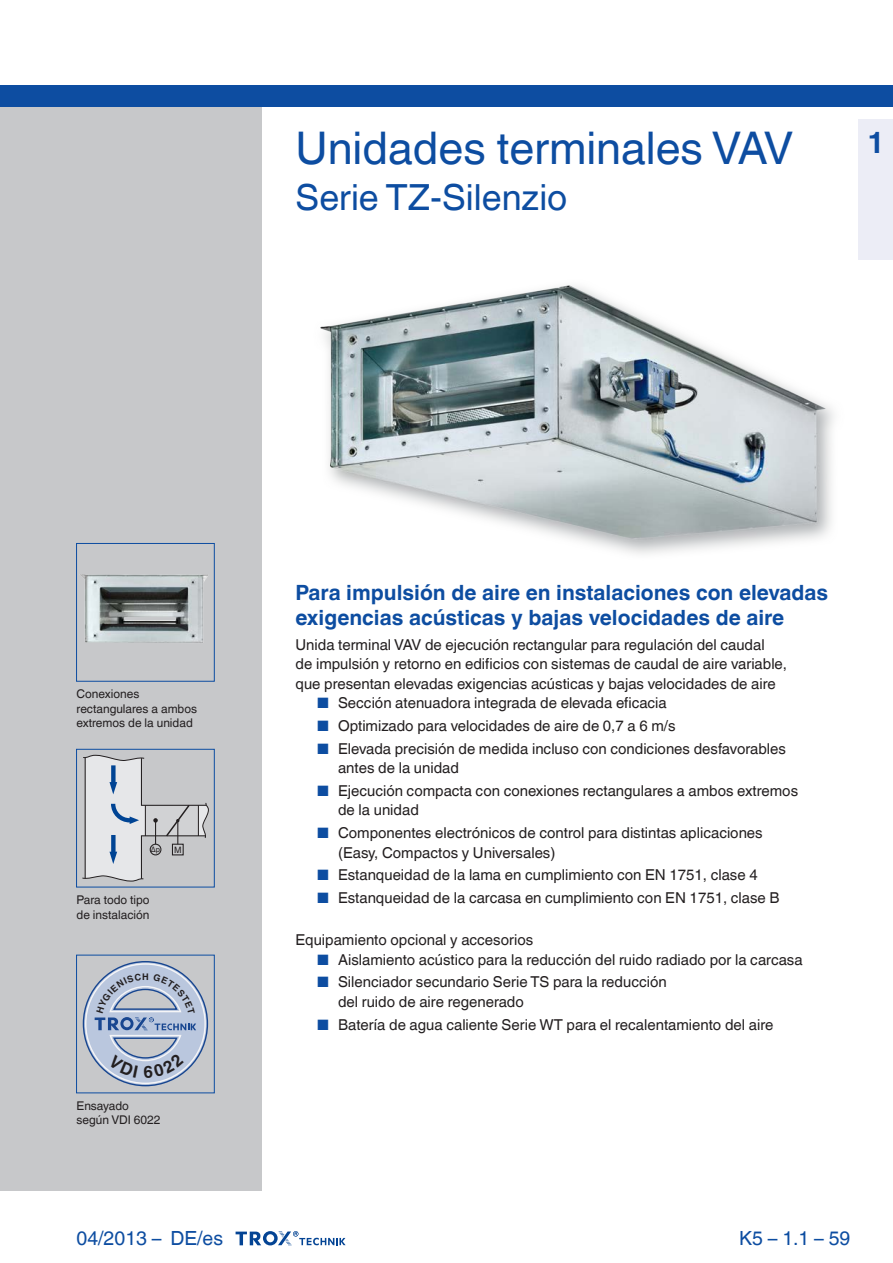
<style>
.page{position:relative;width:893px;height:1263px;background:#fff}
.page>*{position:absolute;margin:0;border:0;box-sizing:border-box;transform-origin:0 0}
.leaflet_head1{font:45px "TROX Helvetica";color:#0d4da1}
.Standard_oben_links{font:36px "TROX Helvetica";color:#0d4da1}
.Register-Tab-Ziffern{font:700 30px "TROX Helvetica";color:#0d4da1}
.leaflet_intro_descr{font:700 21px/25.5px "TROX Helvetica";color:#0d4da1}
.pagina_li-re{font:19.5px "TROX Helvetica";color:#0d4da1}
.country{font:19.5px "TROX Helvetica";color:#0d4da1}
.date{font:19.5px "TROX Helvetica";color:#0d4da1}
.leaflet_intro_descr-2{font:15px/19.5px "TROX Helvetica";color:#231f20}
.leaflet_frontpage_pi{font:12px/14.4px "TROX Helvetica";color:#231f20}
.t1{font:700 9.15px "TROX Helvetica";color:#231f20}
.t2{font:8.85px "TROX Helvetica";color:#231f20}
.t3{font:7.5px "TROX Helvetica";color:#231f20}
.s1{color:#0d4da1}
</style>
<div class="page">
<div style="left:0;top:106px;width:261px;height:1084px;background:#c7c8ca"></div>
<div style="left:0;top:85px;width:893px;height:21px;background:#0d4da1"></div>
<div style="left:76px;top:543px;width:139px;height:139px;border:1px solid #0d4da1"></div>
<img style="left:77px;top:544px;width:137px;height:137px">
<div style="left:76px;top:749px;width:139px;height:138px;border:1px solid #0d4da1"></div>
<svg style="left:82px;top:755px;width:127px;height:127px"></svg>
<div style="left:76px;top:955px;width:139px;height:138px;border:1px solid #0d4da1"></div>
<svg style="left:236px;top:1231px;width:110px;height:15px"></svg>
<img style="left:320px;top:285px;width:514px;height:269px">
<div style="left:859px;top:119px;width:34px;height:140px;background:#ecedf6"></div>
<svg style="left:82px;top:961px;width:127px;height:126px"></svg>
<p class="leaflet_head1" style="left:296px;top:122px;width:499px">Unidades terminales VAV</p>
<p class="Standard_oben_links" style="left:296px;top:176px;width:273px">Serie TZ-Silenzio</p>
<p class="Register-Tab-Ziffern" style="left:867px;top:125px;width:19px">1</p>
<p class="leaflet_frontpage_pi" style="left:77px;top:687px;width:64px">Conexiones</p>
<p class="leaflet_frontpage_pi" style="left:77px;top:701px;width:122px">rectangulares a ambos extremos de la unidad</p>
<p class="t3" style="left:151px;top:845px;width:11px">Δp</p>
<p class="t2" style="left:174px;top:844px;width:9px">M</p>
<p class="leaflet_frontpage_pi" style="left:77px;top:893px;width:75px">Para todo tipo</p>
<p class="leaflet_frontpage_pi" style="left:77px;top:907px;width:74px">de instalación</p>
<p class="t1" style="left:142px;top:971px;width:8px">H</p>
<p class="leaflet_frontpage_pi" style="left:77px;top:1099px;width:54px">Ensayado</p>
<p class="leaflet_frontpage_pi" style="left:77px;top:1113px;width:86px">según VDI 6022</p>
<p class="country" style="left:77px;top:1227px;width:87px">04/2013 –</p>
<p class="date" style="left:170px;top:1227px;width:54px">DE/es</p>
<p class="leaflet_intro_descr" style="left:296px;top:580px;width:534px">Para impulsión de aire en instalaciones con elevadas exigencias acústicas y bajas velocidades de aire</p>
<p class="leaflet_intro_descr-2" style="left:296px;top:635px;width:471px">Unida terminal VAV de ejecución rectangular para regulación del caudal</p>
<p class="leaflet_intro_descr-2" style="left:296px;top:654px;width:493px">de impulsión y retorno en edificios con sistemas de caudal de aire variable,</p>
<p class="leaflet_intro_descr-2" style="left:296px;top:674px;width:482px">que presentan elevadas exigencias acústicas y bajas velocidades de aire</p>
<p class="leaflet_intro_descr-2" style="left:317px;top:693px;width:352px"><span class="s1">■</span> Sección atenuadora integrada de elevada eficacia</p>
<p class="leaflet_intro_descr-2" style="left:317px;top:716px;width:360px"><span class="s1">■</span> Optimizado para velocidades de aire de 0,7 a 6 m/s</p>
<p class="leaflet_intro_descr-2" style="left:338px;top:739px;width:449px;text-indent:-21px"><span class="s1">■</span> Elevada precisión de medida incluso con condiciones desfavorables antes de la unidad</p>
<p class="leaflet_intro_descr-2" style="left:338px;top:781px;width:462px;text-indent:-21px"><span class="s1">■</span> Ejecución compacta con conexiones rectangulares a ambos extremos de la unidad</p>
<p class="leaflet_intro_descr-2" style="left:338px;top:823px;width:426px;text-indent:-21px"><span class="s1">■</span> Componentes electrónicos de control para distintas aplicaciones (Easy, Compactos y Universales)</p>
<p class="leaflet_intro_descr-2" style="left:317px;top:865px;width:442px"><span class="s1">■</span> Estanqueidad de la lama en cumplimiento con EN 1751, clase 4</p>
<p class="leaflet_intro_descr-2" style="left:317px;top:888px;width:464px"><span class="s1">■</span> Estanqueidad de la carcasa en cumplimiento con EN 1751, clase B</p>
<p class="leaflet_intro_descr-2" style="left:296px;top:930px;width:239px">Equipamiento opcional y accesorios</p>
<p class="leaflet_intro_descr-2" style="left:317px;top:950px;width:487px"><span class="s1">■</span> Aislamiento acústico para la reducción del ruido radiado por la carcasa</p>
<p class="leaflet_intro_descr-2" style="left:338px;top:972px;width:330px;text-indent:-21px"><span class="s1">■</span> Silenciador secundario Serie TS para la reducción del ruido de aire regenerado</p>
<p class="leaflet_intro_descr-2" style="left:317px;top:1014px;width:458px"><span class="s1">■</span> Batería de agua caliente Serie WT para el recalentamiento del aire</p>
<p class="pagina_li-re" style="left:739px;top:1227px;width:113px">K5 – 1.1 – 59</p>
</div>
